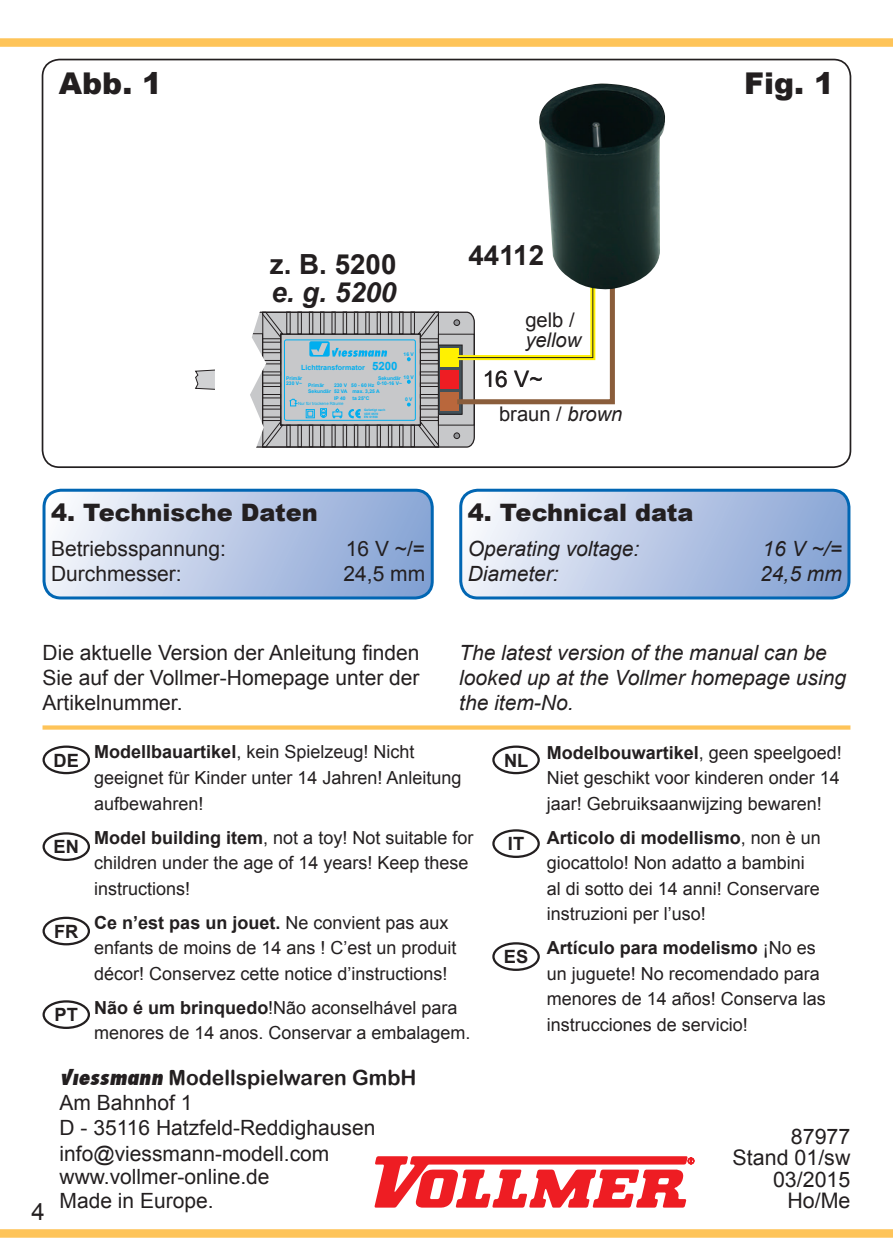
<style>
.page{position:relative;width:893px;height:1259px;background:#fff}
.page>*{position:absolute;margin:0;border:0;box-sizing:border-box;transform-origin:0 0}
.t1{font:900 30px "Arial";color:#231f20}
.t2{font:700 27.9px "Arial";color:#231f20}
.t3{font:italic 700 27.9px "Arial";color:#231f20}
.t4{font:900 24px "Arial";color:#231f20}
.t5{font:24px "Arial";color:#231f20}
.t6{font:22.8px "Arial";color:#231f20}
.t7{font:21.3px/21.3px "Arial";color:#231f20;text-align:right}
.t8{font:21px/24.6px "Arial";color:#231f20}
.t9{font:italic 21px/25.2px "Arial";color:#231f20}
.t10{font:21px "Arial Rounded MT Bold";color:#231f20}
.t11{font:20.1px "Arial";color:#231f20}
.t12{font:italic 20.1px "Arial";color:#231f20}
.t13{font:700 18.3px "Arial";color:#231f20}
.t14{font:18px/25.5px "Arial";color:#231f20}
.t15{font:700 7.2px "Arial";color:#00aeef}
.t16{font:700 5.1px/5.1px "Arial";color:#00aeef}
.t17{font:4.2px "Arial";color:#00aeef}
.t18{font:700 3px/3.6px "Arial";color:#00aeef}
.s1{font-size:11.4px}
.s2{font-style:italic}
.s3{font-weight:700}
.s4{font-family:"Viessmann Normal"}
</style>
<div class="page">
<div style="left:0;top:38px;width:893px;height:9px;background:#fec459"></div>
<svg style="left:43px;top:725px;width:807px;height:4px;fill:#fec459"></svg>
<svg style="left:195px;top:291px;width:420px;height:157px"></svg>
<img style="left:539px;top:83px;width:126px;height:208px">
<div style="left:42px;top:59px;width:809px;height:409px;border:2px solid #231f20;border-radius:17px"></div>
<div style="left:43px;top:745px;width:47px;height:29px;border:2px solid #231f20;border-radius:50%"></div>
<div style="left:43px;top:832px;width:47px;height:29px;border:2px solid #231f20;border-radius:50%"></div>
<div style="left:43px;top:916px;width:47px;height:29px;border:2px solid #231f20;border-radius:50%"></div>
<div style="left:492px;top:745px;width:48px;height:29px;border:2px solid #231f20;border-radius:50%"></div>
<div style="left:492px;top:829px;width:48px;height:29px;border:2px solid #231f20;border-radius:50%"></div>
<div style="left:492px;top:942px;width:48px;height:29px;border:2px solid #231f20;border-radius:50%"></div>
<div style="left:43px;top:1000px;width:47px;height:29px;border:2px solid #231f20;border-radius:50%"></div>
<div style="left:0;top:1229px;width:893px;height:8px;background:#fec459"></div>
<svg style="left:374px;top:1156px;width:321px;height:52px"></svg>
<svg style="left:44px;top:490px;width:387px;height:108px"></svg>
<div style="left:43px;top:489px;width:391px;height:110px;border:3px solid #0166b3;border-radius:17px"></div>
<svg style="left:462px;top:490px;width:387px;height:108px"></svg>
<div style="left:459px;top:489px;width:391px;height:110px;border:3px solid #0166b3;border-radius:17px"></div>
<h1 class="t1" style="left:59px;top:62px;width:105px">Abb. 1</h1>
<h1 class="t1" style="left:744px;top:62px;width:91px">Fig. 1</h1>
<h2 class="t2" style="left:270px;top:245px;width:128px">z. B. 5200</h2>
<h2 class="t3" style="left:271px;top:273px;width:126px">e. g. 5200</h2>
<p class="t16" style="left:404px;top:351px;width:12px">16 V</p>
<p class="t15" style="left:301px;top:362px;width:98px">Lichttransformator <span class="s1">5200</span></p>
<p class="t17" style="left:298px;top:401px;width:47px">Nur für trockene Räume</p>
<p class="t16" style="left:404px;top:374px;width:12px">10 V</p>
<p class="t16" style="left:405px;top:397px;width:9px">0 V</p>
<p class="t16" style="left:377px;top:375px;width:26px">Sekundär<br>0-10-16 V~</p>
<p class="t16" style="left:286px;top:375px;width:17px">Primär<br>230 V~</p>
<p class="t16" style="left:308px;top:383px;width:17px">Primär</p>
<p class="t16" style="left:334px;top:383px;width:42px">230 V 50 - 60 Hz</p>
<p class="t16" style="left:308px;top:389px;width:73px">Sekundär 52 VA max. 3,25 A</p>
<p class="t16" style="left:334px;top:395px;width:13px">IP 40</p>
<p class="t16" style="left:352px;top:395px;width:19px">ta 25°C</p>
<p class="t18" style="left:364px;top:408px;width:23px">Gefertigt nach<br>VDE 0570<br>EN 61558</p>
<h3 class="t4" style="left:51px;top:495px;width:268px">4. Technische Daten</h3>
<p class="t8" style="left:51px;top:536px;width:177px">Betriebsspannung:</p>
<p class="t8" style="left:346px;top:536px;width:81px">16 V ~/=</p>
<p class="t8" style="left:51px;top:561px;width:132px">Durchmesser:</p>
<p class="t8" style="left:344px;top:561px;width:83px">24,5 mm</p>
<h2 class="t2" style="left:469px;top:237px;width:77px">44112</h2>
<p class="t11" style="left:525px;top:306px;width:51px">gelb /</p>
<p class="t12" style="left:525px;top:326px;width:58px">yellow</p>
<p class="t6" style="left:483px;top:364px;width:61px">16 V~</p>
<p class="t11" style="left:499px;top:400px;width:125px">braun / <span class="s2">brown</span></p>
<h3 class="t4" style="left:468px;top:495px;width:227px">4. Technical data</h3>
<p class="t9" style="left:468px;top:536px;width:173px">Operating voltage:</p>
<p class="t9" style="left:762px;top:536px;width:81px">16 V ~/=</p>
<p class="t9" style="left:468px;top:561px;width:93px">Diameter:</p>
<p class="t9" style="left:760px;top:561px;width:83px">24,5 mm</p>
<p class="t8" style="left:43px;top:640px;width:379px;text-align:justify">Die aktuelle Version der Anleitung finden Sie auf der Vollmer-Homepage unter der Artikelnummer.</p>
<p class="t9" style="left:459px;top:640px;width:388px">The latest version of the manual can be looked up at the Vollmer homepage using the item-No.</p>
<h3 class="t5" style="left:32px;top:1195px;width:15px">4</h3>
<p class="t13" style="left:54px;top:748px;width:27px">DE</p>
<p class="t13" style="left:54px;top:834px;width:27px">EN</p>
<p class="t13" style="left:54px;top:919px;width:26px">FR</p>
<p class="t13" style="left:55px;top:1002px;width:25px">PT</p>
<p class="t14" style="left:94px;top:739px;width:369px"><span class="s3">Modellbauartikel</span>, kein Spielzeug! Nicht geeignet für Kinder unter 14 Jahren! Anleitung aufbewahren!</p>
<p class="t14" style="left:94px;top:824px;width:381px"><span class="s3">Model building item</span>, not a toy! Not suitable for children under the age of 14 years! Keep these instructions!</p>
<p class="t14" style="left:94px;top:909px;width:364px"><span class="s3">Ce n’est pas un jouet.</span> Ne convient pas aux enfants de moins de 14 ans ! C’est un produit décor! Conservez cette notice d’instructions!</p>
<p class="t14" style="left:94px;top:994px;width:378px"><span class="s3">Não é um brinquedo</span>!Não aconselhável para menores de 14 anos. Conservar a embalagem.</p>
<p class="t10" style="left:60px;top:1065px;width:358px"><span class="s4">Viessmann</span> Modellspielwaren GmbH</p>
<p class="t8" style="left:60px;top:1090px;width:317px">Am Bahnhof 1<br>D - 35116 Hatzfeld-Reddighausen info@viessmann-modell.com www.vollmer-online.de<br>Made in Europe.</p>
<p class="t13" style="left:504px;top:748px;width:26px">NL</p>
<p class="t13" style="left:508px;top:831px;width:18px">IT</p>
<p class="t13" style="left:504px;top:944px;width:26px">ES</p>
<p class="t14" style="left:547px;top:739px;width:297px;text-align:justify"><span class="s3">Modelbouwartikel</span>, geen speelgoed!<br>Niet geschikt voor kinderen onder 14 jaar! Gebruiksaanwijzing bewaren!</p>
<p class="t14" style="left:547px;top:824px;width:276px"><span class="s3">Articolo di modellismo</span>, non è un giocattolo! Non adatto a bambini al di sotto dei 14 anni! Conservare instruzioni per l’uso!</p>
<p class="t14" style="left:547px;top:935px;width:281px"><span class="s3">Artículo para modelismo</span> ¡No es un juguete! No recomendado para menores de 14 años! Conserva las instrucciones de servicio!</p>
<p class="t7" style="left:733px;top:1126px;width:119px">87977<br>Stand 01/sw<br>03/2015<br>Ho/Me</p>
</div>
